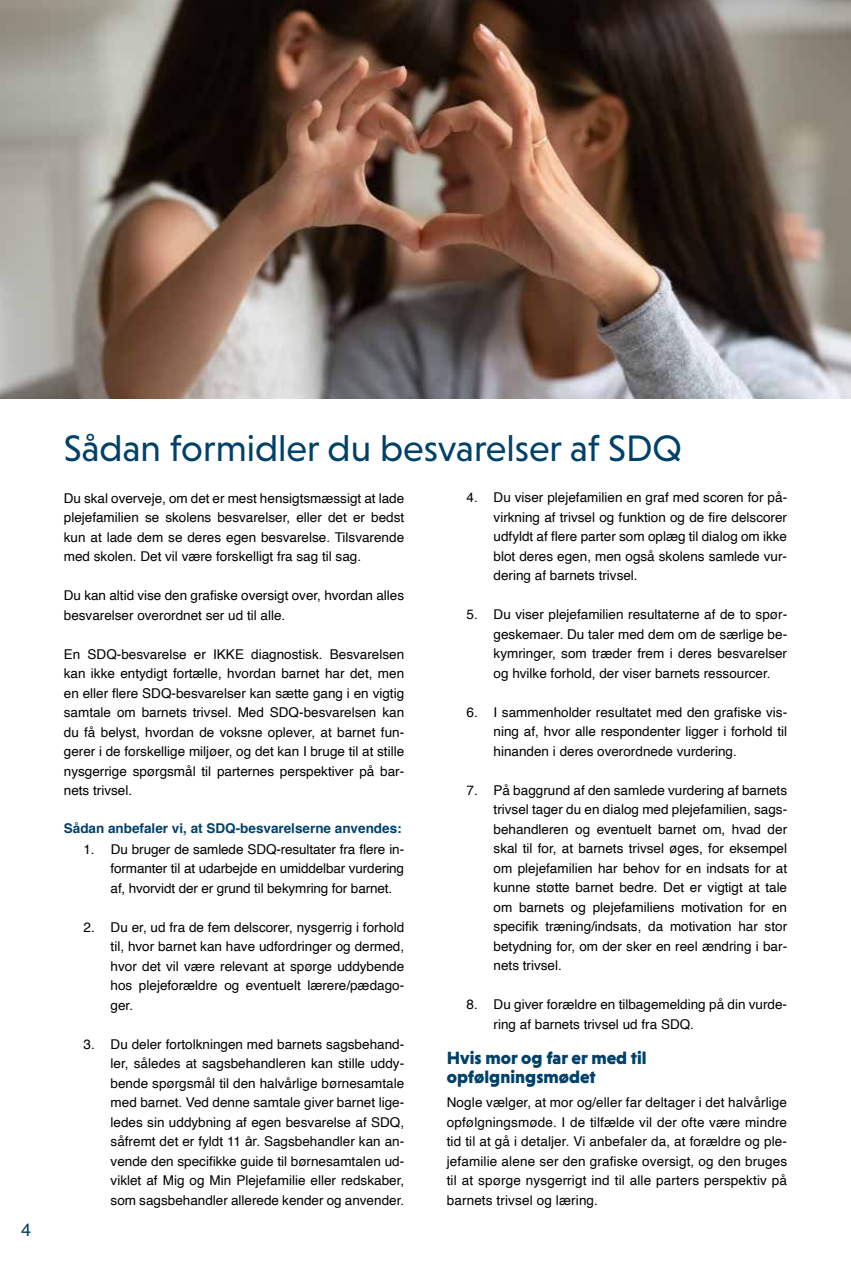
<style>
.page{position:relative;width:851px;height:1263px;background:#fff}
.page>*{position:absolute;margin:0;border:0;box-sizing:border-box;transform-origin:0 0}
.t1{font:37.5px "Niveau Grotesk";color:#004169}
.t2{font:900 18px/19.5px "Niveau Grotesk";color:#004169}
.t3{font:18px "Helvetica";color:#004169}
.t4{font:13.5px/19.5px "Helvetica";color:#000;text-align:justify}
.t5{font:700 13.5px "Helvetica";color:#004169}
.s1{font-family:"Arial"}
</style>
<div class="page">
<img style="left:0;top:0;width:850px;height:398px">
<h2 class="t3" style="left:21px;top:1216px;width:12px">4</h2>
<h1 class="t1" style="left:64px;top:427px;width:620px">Sådan formidler du besvarelser af SDQ</h1>
<p class="t4" style="left:64px;top:488px;width:342px">Du skal overveje, om det er mest hensigtsmæssigt at lade plejefamilien se skolens besvarelser, eller det er bedst kun at lade dem se deres egen besvarelse. Tilsvarende med skolen. Det vil være forskelligt fra sag til sag.</p>
<p class="t4" style="left:64px;top:586px;width:342px">Du kan altid vise den grafiske oversigt over, hvordan alles besvarelser overordnet ser ud til alle.</p>
<p class="t4" style="left:64px;top:644px;width:342px">En SDQ-besvarelse er IKKE diagnostisk. Besvarelsen kan ikke entydigt fortælle, hvordan barnet har det, men en eller flere SDQ-besvarelser kan sætte gang i en vigtig samtale om barnets trivsel. Med SDQ-besvarelsen kan du få belyst, hvordan de voksne oplever, at barnet fun&shy;gerer i de forskellige miljøer, og det kan I bruge til at stille nysgerrige spørgsmål til parternes perspektiver på bar&shy;nets trivsel.</p>
<p class="t5" style="left:64px;top:817px;width:339px">Sådan anbefaler vi, at SDQ-besvarelserne anvendes:</p>
<p class="t4" style="left:111px;top:839px;width:295px;text-indent:-27px">1. Du bruger de samlede SDQ-resultater fra flere in&shy;formanter til at udarbejde en umiddelbar vurdering af, hvorvidt der er grund til bekymring for barnet.</p>
<p class="t4" style="left:111px;top:917px;width:295px;text-indent:-27px">2. Du er, ud fra de fem delscorer, nysgerrig i forhold til, hvor barnet kan have udfordringer og dermed, hvor det vil være relevant at spørge uddybende hos plejeforældre og eventuelt lærere/pædago&shy;ger.</p>
<p class="t4" style="left:111px;top:1034px;width:295px;text-indent:-27px">3. Du deler fortolkningen med barnets sagsbehand&shy;ler, således at sagsbehandleren kan stille uddy&shy;bende spørgsmål til den halvårlige børnesamtale med barnet. Ved denne samtale giver barnet lige&shy;ledes sin uddybning af egen besvarelse af SDQ, såfremt det er fyldt 11 <span class="s1">år.</span> Sagsbehandler kan an&shy;vende den specifikke guide til børnesamtalen ud&shy;viklet af Mig og Min Plejefamilie eller redskaber, som sagsbehandler allerede kender og anvender.</p>
<p class="t4" style="left:493px;top:488px;width:295px;text-indent:-27px">4. Du viser plejefamilien en graf med scoren for på&shy;virkning af trivsel og funktion og de fire delscorer udfyldt af flere parter som oplæg til dialog om ikke blot deres egen, men også skolens samlede vur&shy;dering af barnets trivsel.</p>
<p class="t4" style="left:493px;top:605px;width:295px;text-indent:-27px">5. Du viser plejefamilien resultaterne af de to spør&shy;geskemaer. Du taler med dem om de særlige be&shy;kymringer, som træder frem i deres besvarelser og hvilke forhold, der viser barnets ressourcer.</p>
<p class="t4" style="left:493px;top:703px;width:295px;text-indent:-27px">6. I sammenholder resultatet med den grafiske vis&shy;ning af, hvor alle respondenter ligger i forhold til hinanden i deres overordnede vurdering.</p>
<p class="t4" style="left:493px;top:781px;width:295px;text-indent:-27px">7. På baggrund af den samlede vurdering af barnets trivsel tager du en dialog med plejefamilien, sags&shy;behandleren og eventuelt barnet om, hvad der skal til for, at barnets trivsel <span class="s1">øges</span>, for eksempel om plejefamilien har behov for en indsats for at kunne støtte barnet bedre. Det er vigtigt at tale om barnets og plejefamiliens motivation for en specifik træning/indsats, da motivation har stor betydning for, om der sker en reel <span class="s1">ændring</span> i bar&shy;nets trivsel.</p>
<p class="t4" style="left:493px;top:995px;width:295px;text-indent:-27px">8. Du giver forældre en tilbagemelding på din vurde&shy;ring af barnets trivsel ud fra SDQ.</p>
<h2 class="t2" style="left:446px;top:1047px;width:201px">Hvis mor og far er med til opfølgningsmødet</h2>
<p class="t4" style="left:446px;top:1093px;width:342px">Nogle vælger, at mor og/eller far deltager i det halvårlige opfølgningsmøde. I de tilfælde vil der ofte være mindre tid til at gå i detaljer. Vi anbefaler da, at forældre og ple&shy;jefamilie alene ser den grafiske oversigt, og den bruges til at spørge nysgerrigt ind til alle parters perspektiv på barnets trivsel og læring.</p>
</div>
